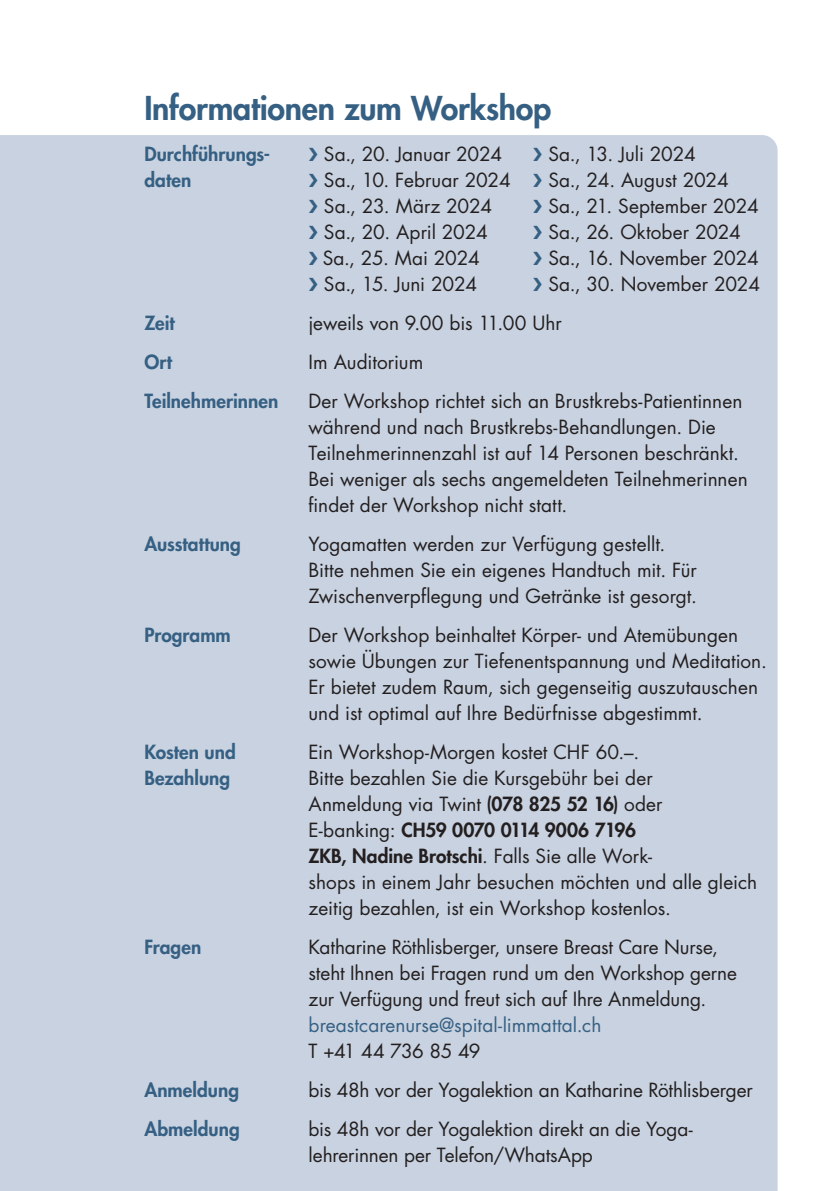
<style>
.page{position:relative;width:840px;height:1191px;background:#fff}
.page>*{position:absolute;margin:0;border:0;box-sizing:border-box;transform-origin:0 0}
._04_Haupttitel_Inhalt_16_20{font:800 32px "Futura Std";letter-spacing:-.01em;color:#366083}
._08_Fliesstext_9_5_13{font:19px/26px "Futura Std";color:#231f20}
._08_Fliesstext_9_5_13-2{font:800 19px "Futura Std";color:#366083}
._08_Fliesstext_9_5_13-3{font:19px "Futura Std";color:#366083}
._08_Fliesstext_9_5_13-4{font:19px "Futura Std";letter-spacing:-.035em;color:#231f20}
.s1{font-family:"Limmi Icons Normal";color:#366083}
.s2{font-weight:800}
</style>
<div class="page">
<div style="left:0;top:135px;width:777px;height:1056px;background:#c8d2e0"></div>
<p class="_04_Haupttitel_Inhalt_16_20" style="left:144px;top:88px;width:408px">Informationen zum Workshop</p>
<p class="_08_Fliesstext_9_5_13-2" style="left:144px;top:142px;width:127px">Durchführungs-</p>
<p class="_08_Fliesstext_9_5_13" style="left:308px;top:141px;width:195px"><span class="s1">&gt;</span> Sa., 20. Januar 2024</p>
<p class="_08_Fliesstext_9_5_13" style="left:532px;top:141px;width:164px"><span class="s1">&gt;</span> Sa., 13. Juli 2024</p>
<p class="_08_Fliesstext_9_5_13-2" style="left:144px;top:168px;width:48px">daten</p>
<p class="_08_Fliesstext_9_5_13" style="left:308px;top:167px;width:421px"><span class="s1">&gt;</span> Sa., 10. Februar 2024 <span class="s1">&gt;</span> Sa., 24. August 2024</p>
<p class="_08_Fliesstext_9_5_13" style="left:308px;top:193px;width:185px"><span class="s1">&gt;</span> Sa., 23. März 2024</p>
<p class="_08_Fliesstext_9_5_13" style="left:532px;top:193px;width:227px"><span class="s1">&gt;</span> Sa., 21. September 2024</p>
<p class="_08_Fliesstext_9_5_13" style="left:308px;top:219px;width:181px"><span class="s1">&gt;</span> Sa., 20. April 2024</p>
<p class="_08_Fliesstext_9_5_13" style="left:532px;top:219px;width:209px"><span class="s1">&gt;</span> Sa., 26. Oktober 2024</p>
<p class="_08_Fliesstext_9_5_13" style="left:308px;top:245px;width:173px"><span class="s1">&gt;</span> Sa., 25. Mai 2024</p>
<p class="_08_Fliesstext_9_5_13" style="left:532px;top:245px;width:227px"><span class="s1">&gt;</span> Sa., 16. November 2024</p>
<p class="_08_Fliesstext_9_5_13" style="left:308px;top:271px;width:170px"><span class="s1">&gt;</span> Sa., 15. Juni 2024</p>
<p class="_08_Fliesstext_9_5_13" style="left:532px;top:271px;width:228px"><span class="s1">&gt;</span> Sa., 30. November 2024</p>
<p class="_08_Fliesstext_9_5_13-2" style="left:144px;top:311px;width:32px">Zeit</p>
<p class="_08_Fliesstext_9_5_13" style="left:308px;top:310px;width:255px">jeweils von 9.00 bis 11.00 Uhr</p>
<p class="_08_Fliesstext_9_5_13-2" style="left:144px;top:350px;width:29px">Ort</p>
<p class="_08_Fliesstext_9_5_13" style="left:308px;top:349px;width:116px">Im Auditorium</p>
<p class="_08_Fliesstext_9_5_13-2" style="left:144px;top:389px;width:135px">Teilnehmerinnen</p>
<p class="_08_Fliesstext_9_5_13" style="left:308px;top:388px;width:440px">Der Workshop richtet sich an Brustkrebs-Patientinnen während und nach Brustkrebs-Behandlungen. Die Teilnehmerinnenzahl ist auf 14 Personen beschränkt.<br>Bei weniger als sechs angemeldeten Teilnehmerinnen findet der Workshop nicht statt.</p>
<p class="_08_Fliesstext_9_5_13-2" style="left:144px;top:532px;width:98px">Ausstattung</p>
<p class="_08_Fliesstext_9_5_13" style="left:308px;top:531px;width:389px">Yogamatten werden zur Verfügung gestellt.<br>Bitte nehmen Sie ein eigenes Handtuch mit. Für<br>Zwischenverpflegung und Getränke ist gesorgt.</p>
<p class="_08_Fliesstext_9_5_13-2" style="left:144px;top:623px;width:88px">Programm</p>
<p class="_08_Fliesstext_9_5_13" style="left:308px;top:622px;width:459px">Der Workshop beinhaltet Körper- und Atemübungen sowie Übungen zur Tiefenentspannung und Meditation.<br>Er bietet zudem Raum, sich gegenseitig auszutauschen und ist optimal auf Ihre Bedürfnisse abgestimmt.</p>
<p class="_08_Fliesstext_9_5_13-2" style="left:144px;top:740px;width:93px">Kosten und</p>
<p class="_08_Fliesstext_9_5_13" style="left:308px;top:739px;width:332px">Ein Workshop-Morgen kostet CHF 60.–.</p>
<p class="_08_Fliesstext_9_5_13-2" style="left:144px;top:766px;width:87px">Bezahlung</p>
<p class="_08_Fliesstext_9_5_13" style="left:308px;top:765px;width:450px">Bitte bezahlen Sie die Kursgebühr bei der<br>Anmeldung via Twint <span class="s2">(078 825 52 16)</span> oder<br>E-banking: <span class="s2">CH59 0070 0114 9006 7196<br>ZKB, Nadine Brotschi</span>. Falls Sie alle Work-<br>shops in einem Jahr besuchen möchten und alle gleich zeitig bezahlen, ist ein Workshop kostenlos.</p>
<p class="_08_Fliesstext_9_5_13-2" style="left:144px;top:935px;width:58px">Fragen</p>
<p class="_08_Fliesstext_9_5_13" style="left:308px;top:934px;width:410px">Katharine Röthlisberger, unsere Breast Care Nurse,</p>
<p class="_08_Fliesstext_9_5_13" style="left:308px;top:960px;width:429px">steht Ihnen bei Fragen rund um den Workshop gerne</p>
<p class="_08_Fliesstext_9_5_13" style="left:308px;top:986px;width:399px">zur Verfügung und freut sich auf Ihre Anmeldung.</p>
<p class="_08_Fliesstext_9_5_13-3" style="left:308px;top:1013px;width:294px">breastcarenurse@spital-limmattal.ch</p>
<p class="_08_Fliesstext_9_5_13-4" style="left:308px;top:1039px;width:173px">T +41 44 736 85 49</p>
<p class="_08_Fliesstext_9_5_13-2" style="left:144px;top:1078px;width:96px">Anmeldung</p>
<p class="_08_Fliesstext_9_5_13" style="left:308px;top:1077px;width:445px">bis 48h vor der Yogalektion an Katharine Röthlisberger</p>
<p class="_08_Fliesstext_9_5_13-2" style="left:144px;top:1117px;width:97px">Abmeldung</p>
<p class="_08_Fliesstext_9_5_13" style="left:308px;top:1116px;width:385px">bis 48h vor der Yogalektion direkt an die Yoga-</p>
<p class="_08_Fliesstext_9_5_13" style="left:308px;top:1142px;width:285px">lehrerinnen per Telefon/WhatsApp</p>
</div>
